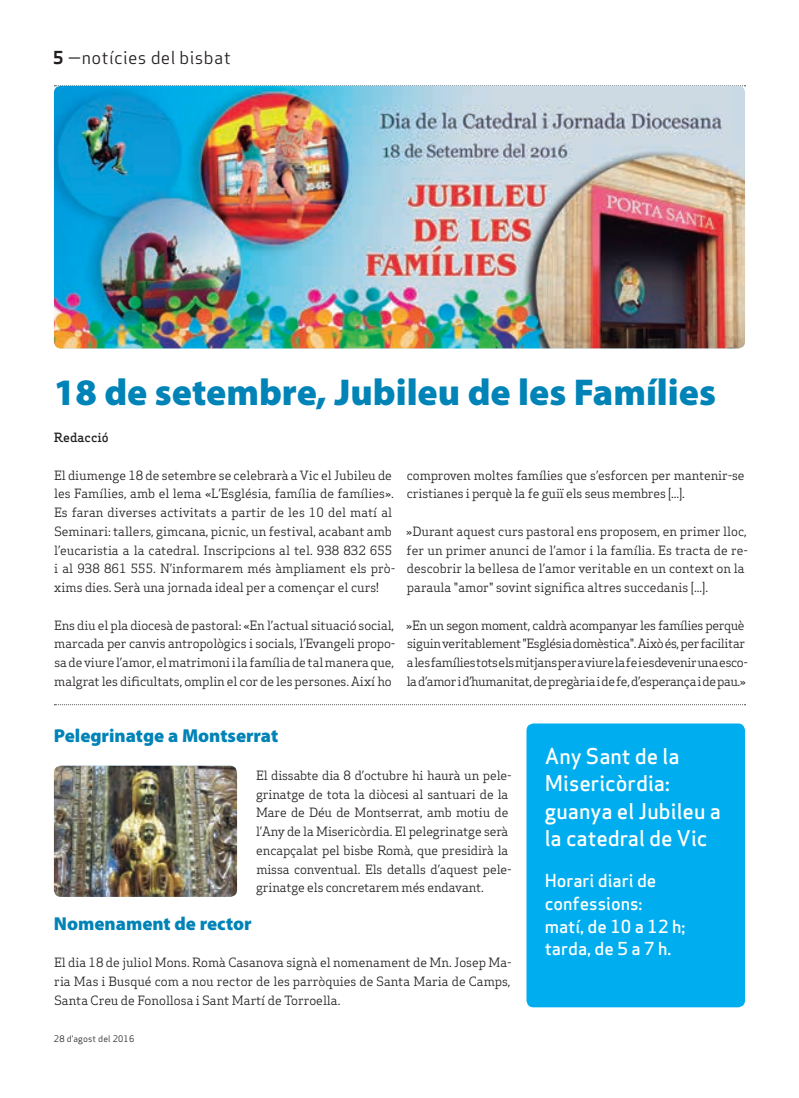
<style>
.page{position:relative;width:799px;height:1098px;background:#fff}
.page>*{position:absolute;margin:0;border:0;box-sizing:border-box;transform-origin:0 0}
.Titulars{font:900 37.5px "Myriad Pro";color:#0083b6}
.t1{font:21.25px/27.5px "Apex Sans Medium T";color:#fff}
.Titular_Petit{font:900 18.75px "Myriad Pro";color:#0083b6}
.t2{font:17.5px "Apex Sans Medium T";color:#fff}
.Capçalera{font:17.5px "Apex Sans Book T";letter-spacing:.02em;color:#231f20}
.Text_General{font:12.5px/18.8px "Apex Serif";letter-spacing:-.01em;color:#231f20}
.Text_General-2{font:12.5px/18.8px "Apex Serif";letter-spacing:-.03em;color:#231f20}
.Autors{font:500 12.5px "Apex Serif";color:#231f20}
.Data_Peu{font:8.75px "Apex Sans Book T";letter-spacing:.02em;color:#231f20}
.s1{font-family:"Apex Sans Bold T"}
</style>
<div class="page">
<svg style="left:54px;top:85px;width:691px;height:1px"></svg>
<svg style="left:54px;top:704px;width:691px;height:1px"></svg>
<img style="left:54px;top:86px;width:691px;height:262px">
<img style="left:54px;top:766px;width:183px;height:131px">
<div style="left:526px;top:723px;width:219px;height:284px;background:#00aeef;border-radius:7px"></div>
<p class="Capçalera" style="left:53px;top:46px;width:179px"><span class="s1">5</span> —notícies del bisbat</p>
<p class="Titulars" style="left:54px;top:367px;width:663px">18 de setembre, Jubileu de les Famílies</p>
<p class="Autors" style="left:54px;top:430px;width:56px">Redacció</p>
<p class="Text_General" style="left:54px;top:466px;width:343px">El diumenge 18 de setembre se celebrarà a Vic el Jubileu de les Famílies, amb el lema «L’Església, família de famílies».<br>Es faran diverses activitats a partir de les 10 del matí al Seminari: tallers, gimcana, picnic, un festival, acabant amb l’eucaristia a la catedral. Inscripcions al tel. 938 832 655 i al 938 861 555. N’informarem més àmpliament els prò&shy;xims dies. Serà una jornada ideal per a començar el curs!</p>
<p class="Text_General" style="left:54px;top:616px;width:343px;text-align:justify">Ens diu el pla diocesà de pastoral: «En l’actual situació social, marcada per canvis antropològics i socials, l’Evangeli propo&shy;sa de viure l’amor, el matrimoni i la família de tal manera que, malgrat les dificultats, omplin el cor de les persones. Així ho</p>
<p class="Text_General" style="left:407px;top:466px;width:339px">comproven moltes famílies que s’esforcen per mantenir-se cristianes i perquè la fe guiï els seus membres [...].</p>
<p class="Text_General" style="left:406px;top:522px;width:343px">»Durant aquest curs pastoral ens proposem, en primer lloc, fer un primer anunci de l’amor i la família. Es tracta de re&shy;descobrir la bellesa de l’amor veritable en un context on la paraula "amor" sovint significa altres succedanis [...].</p>
<p class="Text_General-2" style="left:406px;top:616px;width:343px">»En un segon moment, caldrà acompanyar les famílies perquè siguin veritablement "Església domèstica". Això és, per facilitar a les famílies tots els mitjans per a viure la fe i esdevenir una esco&shy;la d’amor i d’humanitat, de pregària i de fe, d’esperança i de pau.»</p>
<p class="Titular_Petit" style="left:54px;top:723px;width:226px">Pelegrinatge a Montserrat</p>
<p class="Text_General" style="left:256px;top:766px;width:257px">El dissabte dia 8 d’octubre hi haurà un pele&shy;grinatge de tota la diòcesi al santuari de la Mare de Déu de Montserrat, amb motiu de l’Any de la Misericòrdia. El pelegrinatge serà encapçalat pel bisbe Romà, que presidirà la missa conventual. Els detalls d’aquest pele&shy;grinatge els concretarem més endavant.</p>
<p class="Titular_Petit" style="left:54px;top:911px;width:199px">Nomenament de rector</p>
<p class="Text_General" style="left:54px;top:953px;width:459px;text-align:justify">El dia 18 de juliol Mons. Romà Casanova signà el nomenament de Mn. Josep Ma&shy;ria Mas i Busqué com a nou rector de les parròquies de Santa Maria de Camps, Santa Creu de Fonollosa i Sant Martí de Torroella.</p>
<p class="Data_Peu" style="left:54px;top:1033px;width:82px">28 d’agost del 2016</p>
<p class="t1" style="left:545px;top:742px;width:136px">Any Sant de la<br>Misericòrdia:</p>
<p class="t1" style="left:545px;top:797px;width:178px">guanya el Jubileu a la catedral de Vic</p>
<p class="t2" style="left:545px;top:870px;width:113px">Horari diari de</p>
<p class="t2" style="left:545px;top:892px;width:99px">confessions:</p>
<p class="t2" style="left:545px;top:915px;width:142px">matí, de 10 a 12 h;</p>
<p class="t2" style="left:545px;top:937px;width:128px">tarda, de 5 a 7 h.</p>
</div>
